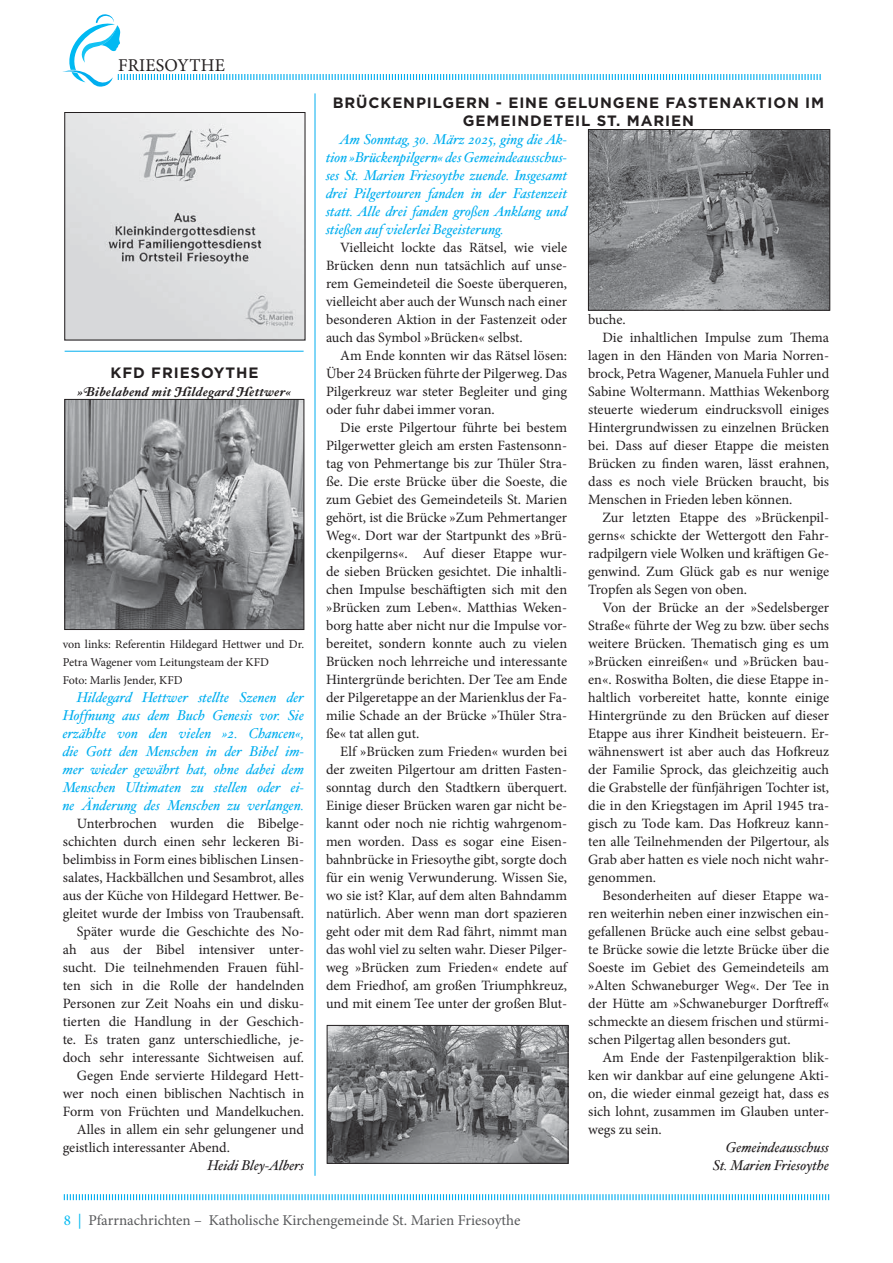
<style>
.page{position:relative;width:893px;height:1263px;background:#fff}
.page>*{position:absolute;margin:0;border:0;box-sizing:border-box;transform-origin:0 0}
.t1{font:18px "Minion Pro";letter-spacing:.01em;color:#231f20}
.t2{font:700 15px/18px "Gotham";letter-spacing:.06em;color:#231f20;text-align:center}
.t3{font:15px "Minion Pro";letter-spacing:-.005em;color:#58595b}
.t4{font:14.25px/18px "Minion Pro";color:#231f20;text-align:justify}
.t5{font:italic 14.25px/18px "Hoefler Txt";color:#00aeef;text-align:justify}
.t6{font:italic 14.25px/18px "Hoefler Txt";color:#231f20;text-align:right}
.t7{font:12.75px "Hoefler Txt Bold Swash Ital";letter-spacing:.02em;color:#231f20}
.t8{font:12px/18px "Minion Pro";color:#231f20}
.s1{color:#00b9f2}
</style>
<div class="page">
<svg style="left:63px;top:1194px;width:767px;height:7px"></svg>
<svg style="left:62px;top:14px;width:759px;height:73px"></svg>
<img style="left:67px;top:401px;width:235px;height:227px">
<div style="left:65px;top:399px;width:239px;height:231px;border:1px solid #231f20"></div>
<img style="left:67px;top:114px;width:236px;height:224px">
<img style="left:590px;top:131px;width:238px;height:177px">
<div style="left:588px;top:129px;width:242px;height:181px;border:1px solid #231f20"></div>
<img style="left:329px;top:1027px;width:237px;height:134px">
<div style="left:327px;top:1025px;width:241px;height:138px;border:1px solid #231f20"></div>
<hr style="left:315px;top:93px;width:1px;height:1083px;background:#00aeef">
<hr style="left:65px;top:351px;width:239px;height:1px;background:#00aeef">
<p class="t1" style="left:118px;top:53px;width:106px">Friesoythe</p>
<p class="t2" style="left:111px;top:364px;width:12px">KFD</p>
<p class="t2" style="left:151px;top:364px;width:109px">FRIESOYTHE</p>
<p class="t7" style="left:78px;top:384px;width:215px">»Bibelabend mit Hildegard Hettwer«</p>
<p class="t8" style="left:63px;top:635px;width:243px">von links: Referentin Hildegard Hettwer und Dr.<br>Petra Wagener vom Leitungsteam der KFD<br>Foto: Marlis Jender, KFD</p>
<p class="t5" style="left:63px;top:688px;width:243px;text-indent:14px">Hildegard Hettwer stellte Szenen der Hoffnung aus dem Buch Genesis vor. Sie erzählte von den vielen »2. Chancen«, die Gott den Menschen in der Bibel im&shy;mer wieder gewährt hat, ohne dabei dem Menschen Ultimaten zu stellen oder ei&shy;ne Änderung des Menschen zu verlangen.</p>
<p class="t4" style="left:63px;top:815px;width:243px">Unterbrochen wurden die Bibelge-</p>
<p class="t4" style="left:63px;top:833px;width:243px">schichten durch einen sehr leckeren Bi-</p>
<p class="t4" style="left:63px;top:850px;width:243px">belimbiss in Form eines biblischen Linsen-</p>
<p class="t4" style="left:63px;top:868px;width:243px">salates, Hackbällchen und Sesambrot, alles</p>
<p class="t4" style="left:63px;top:886px;width:243px">aus der Küche von Hildegard Hettwer. Be-</p>
<p class="t4" style="left:63px;top:904px;width:243px">gleitet wurde der Imbiss von Traubensaft.</p>
<p class="t4" style="left:77px;top:922px;width:229px">Später wurde die Geschichte des No-</p>
<p class="t4" style="left:63px;top:940px;width:243px">ah aus der Bibel intensiver unter-</p>
<p class="t4" style="left:63px;top:958px;width:243px">sucht. Die teilnehmenden Frauen fühl-</p>
<p class="t4" style="left:63px;top:976px;width:243px">ten sich in die Rolle der handelnden</p>
<p class="t4" style="left:63px;top:994px;width:243px">Personen zur Zeit Noahs ein und disku-</p>
<p class="t4" style="left:63px;top:1012px;width:243px">tierten die Handlung in der Geschich-</p>
<p class="t4" style="left:63px;top:1030px;width:243px">te. Es traten ganz unterschiedliche, je-</p>
<p class="t4" style="left:63px;top:1048px;width:243px">doch sehr interessante Sichtweisen auf.</p>
<p class="t4" style="left:77px;top:1066px;width:229px">Gegen Ende servierte Hildegard Hett-</p>
<p class="t4" style="left:63px;top:1084px;width:243px">wer noch einen biblischen Nachtisch in</p>
<p class="t4" style="left:63px;top:1102px;width:243px">Form von Früchten und Mandelkuchen.</p>
<p class="t4" style="left:77px;top:1120px;width:229px">Alles in allem ein sehr gelungener und</p>
<p class="t4" style="left:63px;top:1138px;width:169px">geistlich interessanter Abend.</p>
<p class="t6" style="left:208px;top:1156px;width:98px">Heidi Bley-Albers</p>
<p class="t2" style="left:333px;top:94px;width:493px">BRÜCKENPILGERN - EINE GELUNGENE FASTENAKTION IM<br>GEMEINDETEIL ST. MARIEN</p>
<p class="t5" style="left:326px;top:130px;width:243px;text-indent:13px">Am Sonntag, 30. März 2025, ging die Ak&shy;tion »Brückenpilgern« des Gemeindeausschus&shy;ses St. Marien Friesoythe zuende. Insgesamt drei Pilgertouren fanden in der Fastenzeit statt. Alle drei fanden großen Anklang und stießen auf vielerlei Begeisterung.</p>
<p class="t4" style="left:326px;top:239px;width:243px;text-indent:14px">Vielleicht lockte das Rätsel, wie viele Brücken denn nun tatsächlich auf unse&shy;rem Gemeindeteil die Soeste überqueren, vielleicht aber auch der Wunsch nach einer besonderen Aktion in der Fastenzeit oder auch das Symbol »Brücken« selbst.</p>
<p class="t4" style="left:326px;top:346px;width:243px;text-align:left;text-indent:14px">Am Ende konnten wir das Rätsel lösen:<br>Über 24 Brücken führte der Pilgerweg. Das Pilgerkreuz war steter Begleiter und ging oder fuhr dabei immer voran.<br>D ie erste Pilgertour führte bei bestem Pilgerwetter gleich am ersten Fastensonn&shy;tag von Pehmertange bis zur Thüler Stra&shy;ße. Die erste Brücke über die Soeste, die zum Gebiet des Gemeindeteils St. Marien gehört, ist die Brücke »Zum Pehmertanger Weg«. Dort war der Startpunkt des »Brü&shy;ckenpilgerns«. Auf dieser Etappe wur&shy;de sieben Brücken gesichtet. Die inhaltli&shy;chen Impulse beschäftigten sich mit den »Brücken zum Leben«. Matthias Weken&shy;borg hatte aber nicht nur die Impulse vor&shy;bereitet, sondern konnte auch zu vielen Brücken noch lehrreiche und interessante Hintergründe berichten. Der Tee am Ende der Pilgeretappe an der Marienklus der Fa&shy;milie Schade an der Brücke »Thüler Stra&shy;ße« tat allen gut.</p>
<p class="t4" style="left:326px;top:742px;width:243px;text-indent:14px">Elf »Brücken zum Frieden« wurden bei der zweiten Pilgertour am dritten Fasten&shy;sonntag durch den Stadtkern überquert.<br>Einige dieser Brücken waren gar nicht be&shy;kannt oder noch nie richtig wahrgenom&shy;men worden. Dass es sogar eine Eisen&shy;bahnbrücke in Friesoythe gibt, sorgte doch für ein wenig Verwunderung. Wissen Sie, wo sie ist? Klar, auf dem alten Bahndamm natürlich. Aber wenn man dort spazieren geht oder mit dem Rad fährt, nimmt man das wohl viel zu selten wahr. Dieser Pilger&shy;weg »Brücken zum Frieden« endete auf dem Friedhof, am großen Triumphkreuz, und mit einem Tee unter der großen Blut-</p>
<p class="t4" style="left:588px;top:310px;width:242px;text-align:left">buche.<br>Die inhaltlichen Impulse zum Thema lagen in den Händen von Maria Norren&shy;brock, Petra Wagener, Manuela Fuhler und Sabine Woltermann. Matthias Wekenborg steuerte wiederum eindrucksvoll einiges Hintergrundwissen zu einzelnen Brücken bei. Dass auf dieser Etappe die meisten Brücken zu finden waren, lässt erahnen, dass es noch viele Brücken braucht, bis Menschen in Frieden leben können.</p>
<p class="t4" style="left:588px;top:508px;width:242px;text-indent:14px">Zur letzten Etappe des »Brückenpil&shy;gerns« schickte der Wettergott den Fahr&shy;radpilgern viele Wolken und kräftigen Ge&shy;genwind. Zum Glück gab es nur wenige Tropfen als Segen von oben.</p>
<p class="t4" style="left:588px;top:598px;width:242px;text-indent:14px">Von der Brücke an der »Sedelsberger Straße« führte der Weg zu bzw. über sechs weitere Brücken. Thematisch ging es um »Brücken einreißen« und »Brücken bau&shy;en«. Roswitha Bolten, die diese Etappe in&shy;haltlich vorbereitet hatte, konnte einige Hintergründe zu den Brücken auf dieser Etappe aus ihrer Kindheit beisteuern. Er&shy;wähnenswert ist aber auch das Hofkreuz der Familie Sprock, das gleichzeitig auch die Grabstelle der fünfjährigen Tochter ist, die in den Kriegstagen im April 1945 tra&shy;gisch zu Tode kam. Das Hofkreuz kann&shy;ten alle Teilnehmenden der Pilgertour, als Grab aber hatten es viele noch nicht wahr&shy;genommen.</p>
<p class="t4" style="left:588px;top:886px;width:242px;text-indent:14px">Besonderheiten auf dieser Etappe wa&shy;ren weiterhin neben einer inzwischen ein&shy;gefallenen Brücke auch eine selbst gebau&shy;te Brücke sowie die letzte Brücke über die Soeste im Gebiet des Gemeindeteils am »Alten Schwaneburger Weg«. Der Tee in der Hütte am »Schwaneburger Dorftreff« schmeckte an diesem frischen und stürmi&shy;schen Pilgertag allen besonders gut.</p>
<p class="t4" style="left:588px;top:1048px;width:242px;text-indent:14px">Am Ende der Fastenpilgeraktion blik&shy;ken wir dankbar auf eine gelungene Akti&shy;on, die wieder einmal gezeigt hat, dass es sich lohnt, zusammen im Glauben unter&shy;wegs zu sein.</p>
<p class="t6" style="left:713px;top:1138px;width:118px">Gemeindeausschuss<br>St. Marien Friesoythe</p>
<p class="t3" style="left:64px;top:1210px;width:458px"><span class="s1">8 |</span> Pfarrnachrichten – Katholische Kirchengemeinde St. Marien Friesoythe</p>
</div>
